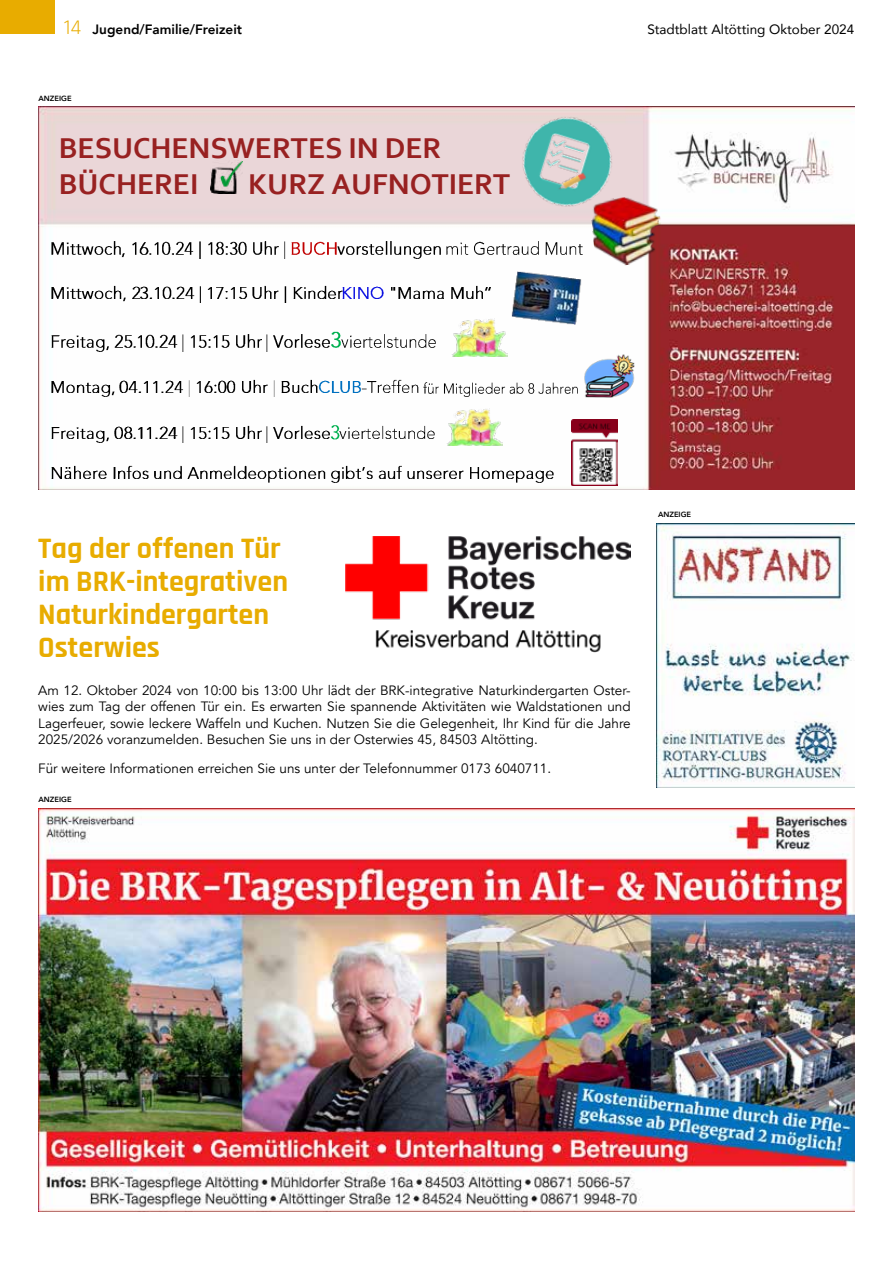
<style>
.page{position:relative;width:893px;height:1263px;background:#fff}
.page>*{position:absolute;margin:0;border:0;box-sizing:border-box;transform-origin:0 0}
.t1{font:700 30px/33px "Rajdhani";color:#e8ac00}
.t2{font:700 30px/36px "Corbel";color:#982121}
.t3{font:13.5px/16.5px "Avenir";color:#000;text-align:justify}
.t4{font:13.5px "Avenir";color:#000}
.t5{font:800 13.5px "Avenir";color:#000}
.t6{font:800 7.5px "Avenir";color:#000}
.s1{font-family:"Rajdhani";font-weight:400;font-size:21px;color:#e8ac00}
</style>
<div class="page">
<div style="left:0;top:0;width:55px;height:34px;background:#e8ac00"></div>
<img style="left:39px;top:107px;width:816px;height:382px">
<img style="left:51px;top:239px;width:71px;height:19px">
<img style="left:122px;top:239px;width:18px;height:19px">
<img style="left:140px;top:239px;width:9px;height:19px">
<img style="left:149px;top:239px;width:134px;height:19px">
<img style="left:283px;top:239px;width:8px;height:19px">
<img style="left:291px;top:239px;width:47px;height:19px">
<img style="left:338px;top:239px;width:108px;height:19px">
<img style="left:446px;top:239px;width:144px;height:19px">
<img style="left:51px;top:283px;width:89px;height:20px">
<img style="left:140px;top:283px;width:13px;height:20px">
<img style="left:153px;top:283px;width:18px;height:20px">
<img style="left:171px;top:283px;width:27px;height:20px">
<img style="left:198px;top:283px;width:27px;height:20px">
<img style="left:225px;top:283px;width:4px;height:20px">
<img style="left:229px;top:283px;width:23px;height:20px">
<img style="left:252px;top:283px;width:40px;height:20px">
<img style="left:292px;top:283px;width:50px;height:20px">
<img style="left:342px;top:283px;width:47px;height:20px">
<img style="left:389px;top:283px;width:9px;height:20px">
<img style="left:398px;top:283px;width:86px;height:20px">
<img style="left:484px;top:283px;width:17px;height:20px">
<img style="left:51px;top:332px;width:63px;height:19px">
<img style="left:114px;top:332px;width:18px;height:19px">
<img style="left:132px;top:332px;width:5px;height:19px">
<img style="left:137px;top:332px;width:18px;height:19px">
<img style="left:155px;top:332px;width:26px;height:19px">
<img style="left:181px;top:332px;width:8px;height:19px">
<img style="left:189px;top:332px;width:76px;height:19px">
<img style="left:265px;top:332px;width:8px;height:19px">
<img style="left:273px;top:332px;width:57px;height:19px">
<img style="left:330px;top:328px;width:23px;height:24px">
<img style="left:341px;top:332px;width:103px;height:19px">
<img style="left:51px;top:377px;width:69px;height:20px">
<img style="left:120px;top:377px;width:18px;height:20px">
<img style="left:138px;top:377px;width:4px;height:20px">
<img style="left:142px;top:377px;width:18px;height:20px">
<img style="left:160px;top:377px;width:27px;height:20px">
<img style="left:187px;top:377px;width:7px;height:20px">
<img style="left:196px;top:377px;width:76px;height:20px">
<img style="left:272px;top:377px;width:46px;height:20px">
<img style="left:318px;top:377px;width:43px;height:20px">
<img style="left:361px;top:377px;width:6px;height:20px">
<img style="left:367px;top:377px;width:60px;height:20px">
<img style="left:424px;top:380px;width:160px;height:16px">
<img style="left:51px;top:423px;width:63px;height:20px">
<img style="left:114px;top:423px;width:18px;height:20px">
<img style="left:132px;top:423px;width:5px;height:20px">
<img style="left:137px;top:423px;width:31px;height:20px">
<img style="left:146px;top:423px;width:18px;height:20px">
<img style="left:168px;top:423px;width:13px;height:20px">
<img style="left:181px;top:423px;width:8px;height:20px">
<img style="left:189px;top:423px;width:76px;height:20px">
<img style="left:265px;top:423px;width:8px;height:20px">
<img style="left:273px;top:423px;width:57px;height:20px">
<img style="left:330px;top:422px;width:19px;height:21px">
<img style="left:340px;top:423px;width:95px;height:20px">
<img style="left:435px;top:423px;width:11px;height:20px">
<img style="left:51px;top:463px;width:102px;height:20px">
<img style="left:153px;top:463px;width:178px;height:20px">
<img style="left:331px;top:463px;width:235px;height:20px">
<img style="left:504px;top:107px;width:126px;height:118px">
<img style="left:211px;top:160px;width:31px;height:34px">
<img style="left:590px;top:194px;width:74px;height:74px">
<img style="left:446px;top:408px;width:56px;height:38px">
<img style="left:452px;top:319px;width:56px;height:37px">
<img style="left:584px;top:355px;width:50px;height:43px">
<img style="left:511px;top:271px;width:70px;height:53px">
<img style="left:572px;top:419px;width:46px;height:67px">
<img style="left:345px;top:537px;width:286px;height:116px">
<img style="left:38px;top:808px;width:816px;height:404px">
<img style="left:656px;top:523px;width:199px;height:265px">
<p class="t5" style="left:64px;top:19px;width:180px"><span class="s1">14</span> Jugend/Familie/Freizeit</p>
<p class="t4" style="left:647px;top:18px;width:208px">Stadtblatt Altötting Oktober 2024</p>
<p class="t6" style="left:39px;top:92px;width:35px">ANZEIGE</p>
<h1 class="t2" style="left:59px;top:129px;width:384px">BESUCHENSWERTES IN DER<br>BÜCHEREI</h1>
<h1 class="t2" style="left:248px;top:165px;width:263px">KURZ AUFNOTIERT</h1>
<h1 class="t1" style="left:38px;top:532px;width:251px">Tag der offenen Tür im BRK-integrativen<br>Naturkindergarten<br>Osterwies</h1>
<p class="t3" style="left:38px;top:682px;width:594px">Am 12. Oktober 2024 von 10:00 bis 13:00 Uhr lädt der BRK-integrative Naturkindergarten Oster&shy;wies zum Tag der offenen Tür ein. Es erwarten Sie spannende Aktivitäten wie Waldstationen und Lagerfeuer, sowie leckere Waffeln und Kuchen. Nutzen Sie die Gelegenheit, Ihr Kind für die Jahre 2025/2026 voranzumelden. Besuchen Sie uns in der Osterwies 45, 84503 Altötting.</p>
<p class="t3" style="left:38px;top:761px;width:514px">Für weitere Informationen erreichen Sie uns unter der Telefonnummer 0173 6040711.</p>
<p class="t6" style="left:39px;top:794px;width:35px">ANZEIGE</p>
<p class="t6" style="left:658px;top:508px;width:35px">ANZEIGE</p>
</div>
